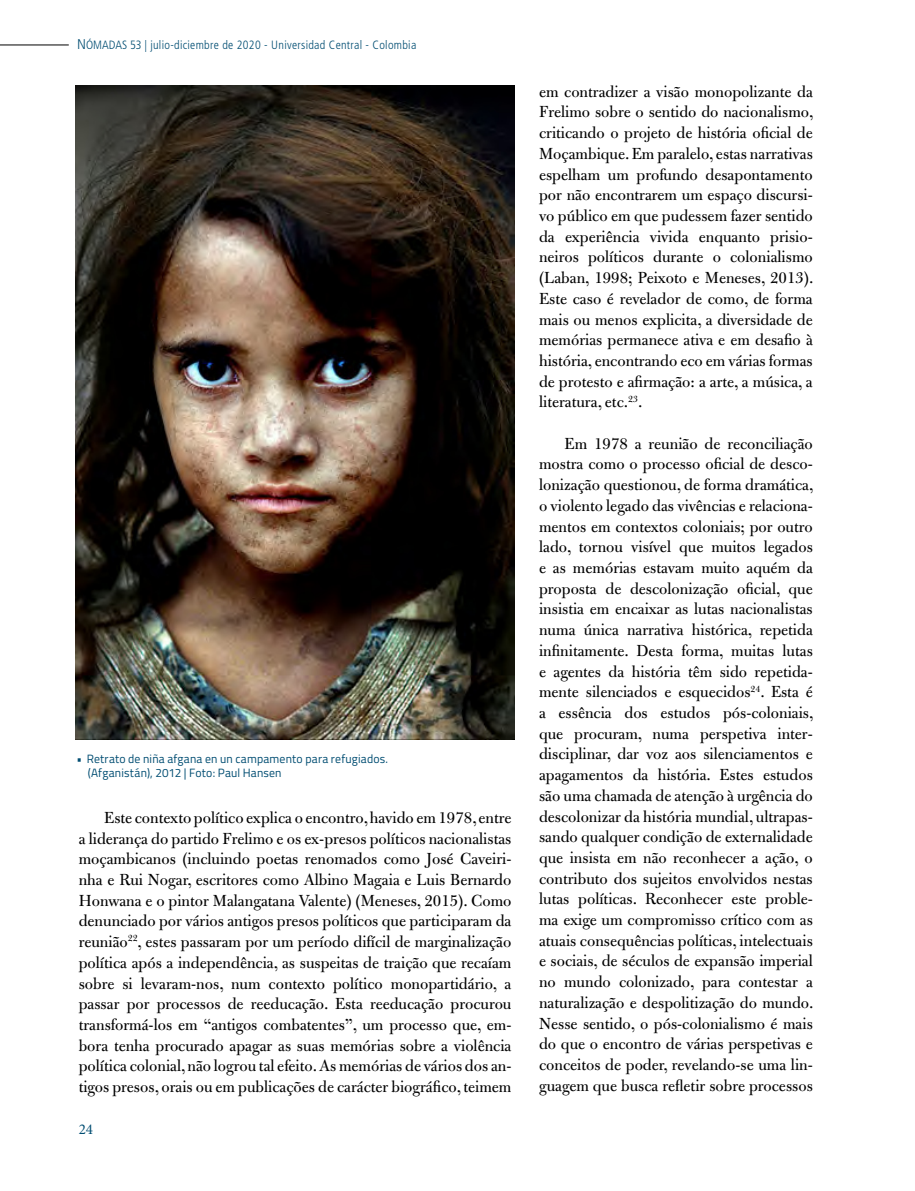
<style>
.page{position:relative;width:915px;height:1191px;background:#fff}
.page>*{position:absolute;margin:0;border:0;box-sizing:border-box;transform-origin:0 0}
.t1{font:17.25px/20.7px "Bulmer MT Std";color:#000;text-align:justify}
.t2{font:15px "Minion Pro";color:#004d72}
.t3{font:12px/14.4px "Titillium Web";letter-spacing:.015em;color:#004d72}
.t4{font:300 condensed 12px "Frutiger LT Std";letter-spacing:.025em;color:#004d72}
.s1{font-size:14.1px}
.s2{font-style:italic}
</style>
<div class="page">
<hr style="left:0;top:45px;width:69px;height:1px;background:#000">
<img style="left:76px;top:85px;width:438px;height:655px">
<p class="t4" style="left:77px;top:39px;width:340px"><span class="s1">N</span>ÓMADAS 53 | julio-diciembre de 2020 - Universidad Central - Colombia</p>
<p class="t3" style="left:88px;top:752px;width:302px;text-indent:-12px"><span class="s2">•</span> Retrato de niña afgana en un campamento para refugiados. (Afganistán), 2012 | Foto: Paul Hansen</p>
<p class="t1" style="left:79px;top:807px;width:434px;text-indent:26px">Este contexto político explica o encontro, havido em 1978, entre a liderança do partido Frelimo e os ex-presos políticos nacionalistas moçambicanos (incluindo poetas renomados como José Caveiri&shy;nha e Rui Nogar, escritores como Albino Magaia e Luis Bernardo Honwana e o pintor Malangatana Valente) (Meneses, 2015). Como denunciado por vários antigos presos políticos que participaram da reunião<sup>22</sup>, estes passaram por um período difícil de marginalização política após a independência, as suspeitas de traição que recaíam sobre si levaram-nos, num contexto político monopartidário, a passar por processos de reeducação. Esta reeducação procurou transformá-los em “antigos combatentes”, um processo que, em&shy;bora tenha procurado apagar as suas memórias sobre a violência política colonial, não logrou tal efeito. As memórias de vários dos an&shy;tigos presos, orais ou em publicações de carácter biográfico, teimem</p>
<p class="t2" style="left:79px;top:1123px;width:16px">24</p>
<p class="t1" style="left:539px;top:81px;width:276px">em contradizer a visão monopolizante da Frelimo sobre o sentido do nacionalismo, criticando o projeto de história oficial de Moçambique. Em paralelo, estas narrativas espelham um profundo desapontamento por não encontrarem um espaço discursi&shy;vo público em que pudessem fazer sentido da experiência vivida enquanto prisio&shy;neiros políticos durante o colonialismo (Laban, 1998; Peixoto e Meneses, 2013).<br>Este caso é revelador de como, de forma mais ou menos explicita, a diversidade de memórias permanece ativa e em desafio à história, encontrando eco em várias formas de protesto e afirmação: a arte, a música, a literatura, etc.<sup>23</sup>.</p>
<p class="t1" style="left:539px;top:433px;width:276px;text-indent:26px">Em 1978 a reunião de reconciliação mostra como o processo oficial de desco&shy;lonização questionou, de forma dramática, o violento legado das vivências e relaciona&shy;mentos em contextos coloniais; por outro lado, tornou visível que muitos legados e as memórias estavam muito aquém da proposta de descolonização oficial, que insistia em encaixar as lutas nacionalistas numa única narrativa histórica, repetida infinitamente. Desta forma, muitas lutas e agentes da história têm sido repetida&shy;mente silenciados e esquecidos<sup>24</sup>. Esta é a essência dos estudos pós-coloniais, que procuram, numa perspetiva inter&shy;disciplinar, dar voz aos silenciamentos e apagamentos da história. Estes estudos são uma chamada de atenção à urgência do descolonizar da história mundial, ultrapas&shy;sando qualquer condição de externalidade que insista em não reconhecer a ação, o contributo dos sujeitos envolvidos nestas lutas políticas. Reconhecer este proble&shy;ma exige um compromisso crítico com as atuais consequências políticas, intelectuais e sociais, de séculos de expansão imperial no mundo colonizado, para contestar a naturalização e despolitização do mundo.<br>Nesse sentido, o pós-colonialismo é mais do que o encontro de várias perspetivas e conceitos de poder, revelando-se uma lin&shy;guagem que busca refletir sobre processos</p>
</div>
